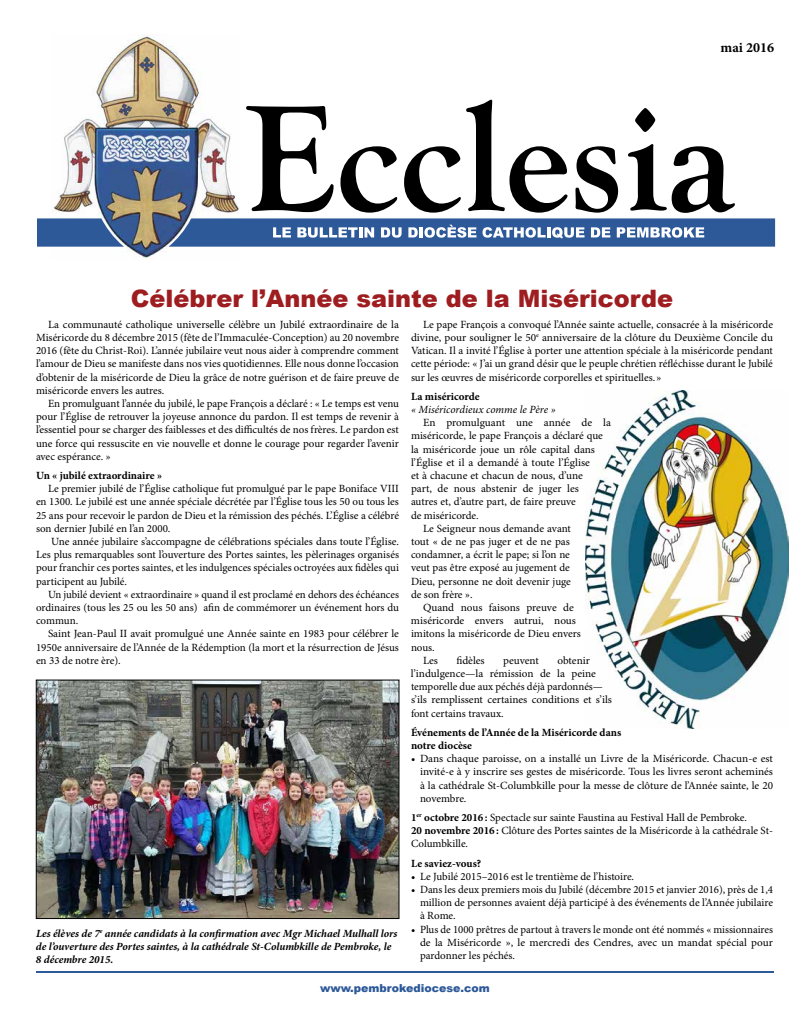
<style>
.page{position:relative;width:810px;height:1026px;background:#fff}
.page>*{position:absolute;margin:0;border:0;box-sizing:border-box;transform-origin:0 0}
.t1{font:900 24px "Arial";color:#9e1d20}
.t2{font:700 14px "Minion Pro";color:#000}
.t3{font:11px/13.2px "Minion Pro";color:#000;text-align:justify}
.t4{font:italic 700 11px/13.2px "Minion Pro";letter-spacing:-.005em;color:#000}
.t5{font:700 11px/13.2px "Minion Pro";color:#000}
.t6{font:italic 11px "Minion Pro";color:#000}
.t7{font:900 11px "Arial";color:#2d5999}
.s1{font-weight:700}
</style>
<div class="page">
<img style="left:96px;top:34px;width:106px;height:225px">
<svg style="left:37px;top:100px;width:738px;height:147px"></svg>
<hr style="left:36px;top:971px;width:738px;height:2px;background:#2d5999">
<img style="left:586px;top:390px;width:203px;height:339px">
<img style="left:38px;top:682px;width:359px;height:235px">
<div style="left:36px;top:680px;width:363px;height:239px;border:1px solid #000"></div>
<p class="t2" style="left:721px;top:38px;width:55px">mai 2016</p>
<h1 class="t1" style="left:131px;top:281px;width:544px">Célébrer l’Année sainte de la Miséricorde</h1>
<p class="t3" style="left:36px;top:318px;width:365px;text-indent:12px">La communauté catholique universelle célèbre un Jubilé extraordinaire de la Miséricorde du 8 décembre 2015 (fête de l’Immaculée-Conception) au 20 novembre 2016 (fête du Christ-Roi). L’année jubilaire veut nous aider à comprendre comment l’amour de Dieu se manifeste dans nos vies quotidiennes. Elle nous donne l’occasion d’obtenir de la miséricorde de Dieu la grâce de notre guérison et de faire preuve de miséricorde envers les autres.</p>
<p class="t3" style="left:36px;top:397px;width:364px;text-indent:12px">En promulguant l’année du jubilé, le pape François a déclaré : « Le temps est venu pour l’Église de retrouver la joyeuse annonce du pardon. Il est temps de revenir à l’essentiel pour se charger des faiblesses et des difficultés de nos frères. Le pardon est une force qui ressuscite en vie nouvelle et donne le courage pour regarder l’avenir avec espérance. »</p>
<p class="t5" style="left:36px;top:469px;width:128px">Un « jubilé extraordinaire »</p>
<p class="t3" style="left:36px;top:483px;width:365px;text-indent:12px">Le premier jubilé de l’Église catholique fut promulgué par le pape Boniface VIII en 1300. Le jubilé est une année spéciale décrétée par l’Église tous les 50 ou tous les 25 ans pour recevoir le pardon de Dieu et la rémission des péchés. L’Église a célébré son dernier Jubilé en l’an 2000.</p>
<p class="t3" style="left:36px;top:535px;width:365px;text-indent:15px">Une année jubilaire s’accompagne de célébrations spéciales dans toute l’Église.<br>Les plus remarquables sont l’ouverture des Portes saintes, les pèlerinages organisés pour franchir ces portes saintes, et les indulgences spéciales octroyées aux fidèles qui participent au Jubilé.</p>
<p class="t3" style="left:36px;top:588px;width:365px;text-indent:12px">Un jubilé devient « extraordinaire » quand il est proclamé en dehors des échéances ordinaires (tous les 25 ou les 50 ans) afin de commémorer un événement hors du commun.</p>
<p class="t3" style="left:36px;top:628px;width:364px;text-indent:12px">Saint Jean-Paul II avait promulgué une Année sainte en 1983 pour célébrer le 1950e anniversaire de l’Année de la Rédemption (la mort et la résurrection de Jésus en 33 de notre ère).</p>
<p class="t3" style="left:411px;top:318px;width:364px;text-indent:12px">Le pape François a convoqué l’Année sainte actuelle, consacrée à la miséricorde divine, pour souligner le 50<sup>e</sup> anniversaire de la clôture du Deuxième Concile du Vatican. Il a invité l’Église à porter une attention spéciale à la miséricorde pendant cette période: « J’ai un grand désir que le peuple chrétien réfléchisse durant le Jubilé sur les œuvres de miséricorde corporelles et spirituelles. »</p>
<p class="t5" style="left:411px;top:390px;width:70px">La miséricorde</p>
<p class="t6" style="left:411px;top:403px;width:146px">« Miséricordieux comme le Père »</p>
<p class="t3" style="left:423px;top:417px;width:190px">En promulguant une année de la</p>
<p class="t3" style="left:411px;top:430px;width:193px">miséricorde, le pape François a déclaré que</p>
<p class="t3" style="left:411px;top:443px;width:186px">la miséricorde joue un rôle capital dans</p>
<p class="t3" style="left:411px;top:456px;width:181px">l’Église et il a demandé à toute l’Église</p>
<p class="t3" style="left:411px;top:469px;width:174px">et à chacune et chacun de nous, d’une</p>
<p class="t3" style="left:411px;top:483px;width:169px">part, de nous abstenir de juger les</p>
<p class="t3" style="left:411px;top:496px;width:166px">autres et, d’autre part, de faire preuve</p>
<p class="t3" style="left:411px;top:509px;width:69px">de miséricorde.</p>
<p class="t3" style="left:423px;top:522px;width:149px">Le Seigneur nous demande avant</p>
<p class="t3" style="left:411px;top:535px;width:161px">tout « de ne pas juger et de ne pas</p>
<p class="t3" style="left:411px;top:549px;width:160px">condamner, a écrit le pape; si l’on ne</p>
<p class="t3" style="left:411px;top:562px;width:161px">veut pas être exposé au jugement de</p>
<p class="t3" style="left:411px;top:575px;width:161px">Dieu, personne ne doit devenir juge</p>
<p class="t3" style="left:411px;top:588px;width:63px">de son frère ».</p>
<p class="t3" style="left:423px;top:601px;width:152px">Quand nous faisons preuve de</p>
<p class="t3" style="left:411px;top:615px;width:167px">miséricorde envers autrui, nous</p>
<p class="t3" style="left:411px;top:628px;width:172px">imitons la miséricorde de Dieu envers</p>
<p class="t3" style="left:411px;top:641px;width:25px">nous.</p>
<p class="t3" style="left:423px;top:654px;width:17px">Les</p>
<p class="t3" style="left:456px;top:654px;width:30px">fidèles</p>
<p class="t3" style="left:503px;top:654px;width:37px">peuvent</p>
<p class="t3" style="left:411px;top:654px;width:202px;text-align:left;text-indent:146px">obtenir l’indulgence—la rémission de la peine temporelle due aux péchés déjà pardonnés— s’ils remplissent certaines conditions et s’ils font certains travaux.</p>
<p class="t5" style="left:411px;top:726px;width:212px">Événements de l’Année de la Miséricorde dans notre diocèse</p>
<p class="t3" style="left:420px;top:753px;width:355px;text-indent:-9px">• Dans chaque paroisse, on a installé un Livre de la Miséricorde. Chacun-e est invité-e à y inscrire ses gestes de miséricorde. Tous les livres seront acheminés à la cathédrale St-Columbkille pour la messe de clôture de l’Année sainte, le 20 novembre.</p>
<p class="t3" style="left:411px;top:811px;width:363px;text-align:left"><span class="s1">1</span><sup>er</sup> <span class="s1">octobre 2016 :</span> Spectacle sur sainte Faustina au Festival Hall de Pembroke.<br><span class="s1">20 novembre 2016 :</span> Clôture des Portes saintes de la Miséricorde à la cathédrale St-<br>Columbkille.</p>
<p class="t5" style="left:411px;top:856px;width:72px">Le saviez-vous?</p>
<p class="t3" style="left:411px;top:870px;width:225px">• Le Jubilé 2015–2016 est le trentième de l’histoire.</p>
<p class="t3" style="left:420px;top:883px;width:355px;text-indent:-9px">• Dans les deux premiers mois du Jubilé (décembre 2015 et janvier 2016), près de 1,4 million de personnes avaient déjà participé à des événements de l’Année jubilaire à Rome.</p>
<p class="t3" style="left:420px;top:923px;width:355px;text-indent:-9px">• Plus de 1000 prêtres de partout à travers le monde ont été nommés « missionnaires de la Miséricorde », le mercredi des Cendres, avec un mandat spécial pour pardonner les péchés.</p>
<p class="t4" style="left:36px;top:927px;width:363px">Les élèves de 7<sup>e</sup> année candidats à la confirmation avec Mgr Michael Mulhall lors de l’ouverture des Portes saintes, à la cathédrale St-Columbkille de Pembroke, le<br>8 décembre 2015.</p>
<p class="t7" style="left:320px;top:980px;width:171px">www.pembrokediocese.com</p>
</div>
